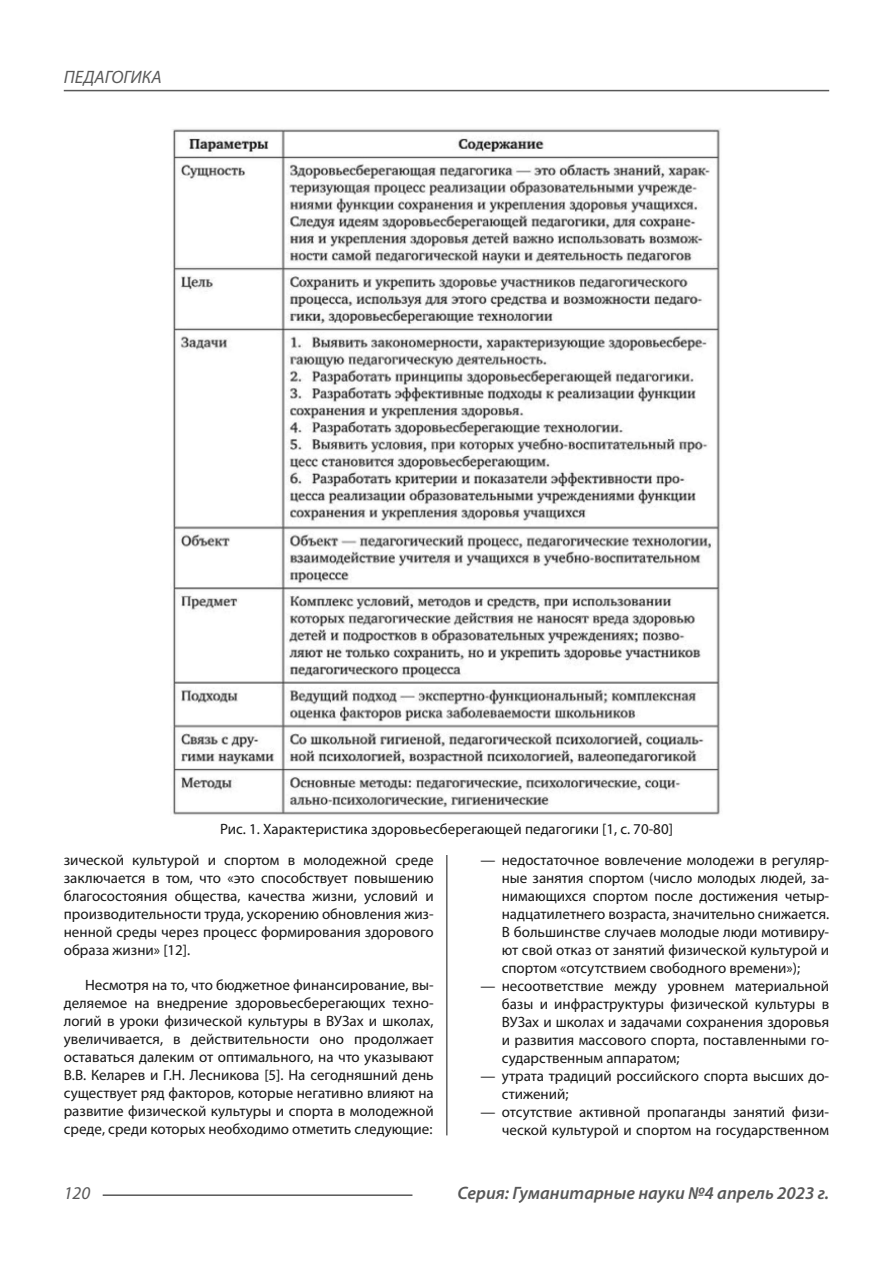
<style>
.page{position:relative;width:893px;height:1263px;background:#fff}
.page>*{position:absolute;margin:0;border:0;box-sizing:border-box;transform-origin:0 0}
.t1{font:italic 600 18px "Myriad Pro";color:#585858}
.t2{font:italic 18px "Myriad Pro";color:#585858}
.Статья_текст{font:15px/18px "Myriad Pro";color:#161616;text-align:justify}
</style>
<div class="page">
<hr style="left:446px;top:128px;width:1px;height:1007px;background:#161616">
<hr style="left:103px;top:1194px;width:309px;height:2px;background:#585858">
<hr style="left:64px;top:90px;width:765px;height:1px;background:#585858">
<div style="left:442px;top:124px;width:10px;height:731px;background:#fff"></div>
<img style="left:172px;top:128px;width:549px;height:687px">
<p class="t2" style="left:64px;top:66px;width:100px">ПЕДАГОГИКА</p>
<p class="Статья_текст" style="left:220px;top:820px;width:454px">Рис. 1. Характеристика здоровьесберегающей педагогики [1, c. 70-80]</p>
<p class="Статья_текст" style="left:64px;top:851px;width:371px">зической культурой и спортом в молодежной среде заключается в том, что «это способствует повышению благосостояния общества, качества жизни, условий и производительности труда, ускорению обновления жиз&shy;ненной среды через процесс формирования здорового образа жизни» [12].</p>
<p class="Статья_текст" style="left:64px;top:976px;width:371px;text-indent:21px">Несмотря на то, что бюджетное финансирование, вы&shy;деляемое на внедрение здоровьесберегающих техно&shy;логий в уроки физической культуры в ВУЗах и школах, увеличивается, в действительности оно продолжает оставаться далеким от оптимального, на что указывают В.В. Келарев и Г.Н. Лесникова [5]. На сегодняшний день существует ряд факторов, которые негативно влияют на развитие физической культуры и спорта в молодежной среде, среди которых необходимо отметить следующие:</p>
<p class="Статья_текст" style="left:502px;top:851px;width:329px;text-indent:-21px">— недостаточное вовлечение молодежи в регуляр&shy;ные занятия спортом (число молодых людей, за&shy;нимающихся спортом после достижения четыр&shy;надцатилетнего возраста, значительно снижается.<br>В большинстве случаев молодые люди мотивиру&shy;ют свой отказ от занятий физической культурой и спортом «отсутствием свободного времени»);</p>
<p class="Статья_текст" style="left:502px;top:977px;width:329px;text-indent:-21px">— несоответствие между уровнем материальной базы и инфраструктуры физической культуры в ВУЗах и школах и задачами сохранения здоровья и развития массового спорта, поставленными го&shy;сударственным аппаратом;</p>
<p class="Статья_текст" style="left:502px;top:1067px;width:329px;text-indent:-21px">— утрата традиций российского спорта высших до&shy;стижений;</p>
<p class="Статья_текст" style="left:480px;top:1103px;width:350px;text-align:right">— отсутствие активной пропаганды занятий физи&shy;ческой культурой и спортом на государственном</p>
<p class="t2" style="left:64px;top:1182px;width:28px">120</p>
<p class="t1" style="left:457px;top:1182px;width:373px">Серия: Гуманитарные науки №4 апрель 2023 г.</p>
</div>
